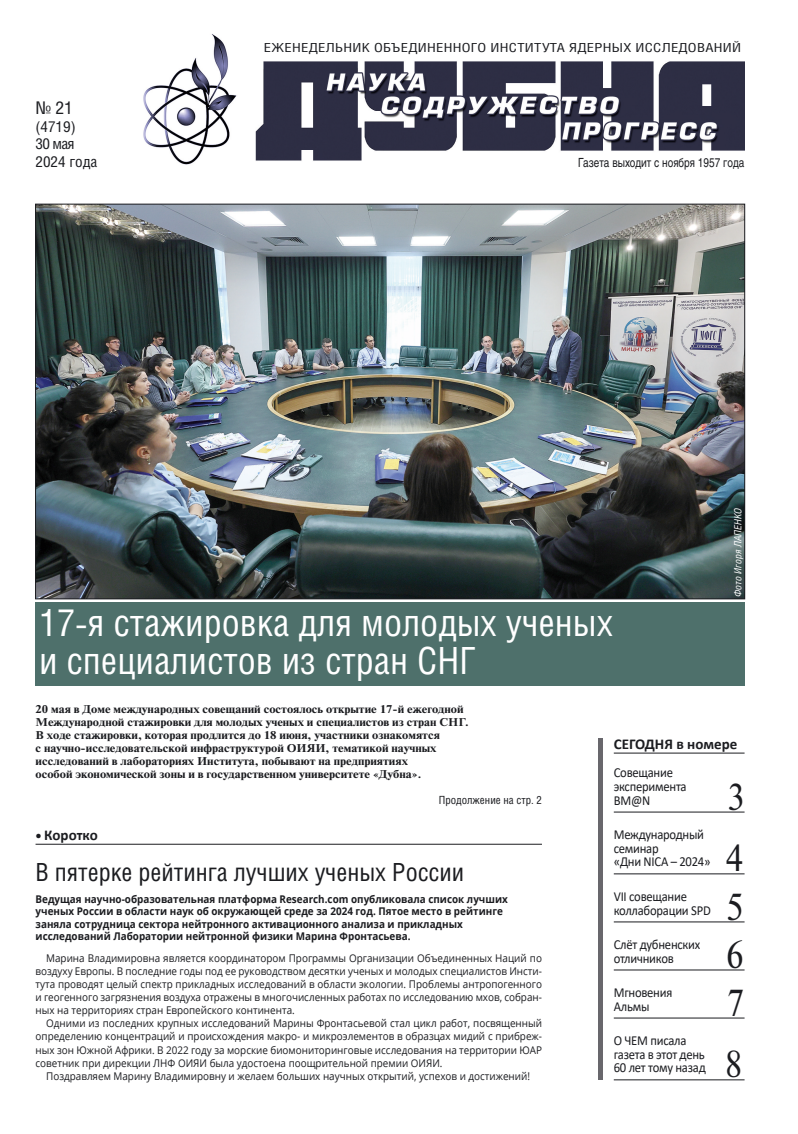
<style>
.page{position:relative;width:798px;height:1134px;background:#fff}
.page>*{position:absolute;margin:0;border:0;box-sizing:border-box;transform-origin:0 0}
.t1{font:37.5px/38.8px "Helios Cond C";color:#fff}
.t2{font:37.5px "Newton C";color:#1b1c20;scale:.92 1}
.t3{font:25px "Helios Cond C";color:#1b1c20}
.t4{font:17.5px "Helios Cond C";color:#1b1c20;scale:1.05 1}
.t5{font:700 15px "Calibri";color:#1b1c20}
.t6{font:15px/17.5px "Helios Cond C";color:#1b1c20;scale:1.05 1}
.t7{font:13.75px/13.8px "Calibri";letter-spacing:-.02em;color:#1b1c20;scale:.92 1}
.t8{font:12.5px "Helios Cond C";letter-spacing:.02em;color:#1b1c20;scale:1.2 1}
.t9{font:12.5px "Helios C";color:#1b1c20;scale:.8 1}
.t10{font:700 11.25px/13.1px "Newton C";color:#1b1c20;scale:1.1 1}
.t11{font:11.25px "Helios Cond C";color:#1b1c20}
.t12{font:10.62px/13.1px "Open Sans";color:#1b1c20;text-align:justify;scale:.93 1}
.t13{font:700 10.62px/12.5px "Open Sans";color:#1b1c20;scale:.93 1}
.t14{font:italic 10px "Helios Cond C";color:#fff}
.s1{font-size:12.5px}
</style>
<div class="page">
<img style="left:255px;top:61px;width:489px;height:100px">
<img style="left:143px;top:34px;width:94px;height:131px">
<img style="left:38px;top:206px;width:704px;height:391px">
<hr style="left:36px;top:844px;width:505px;height:1px;background:#1b1c20">
<hr style="left:613px;top:753px;width:131px;height:1px;background:#1b1c20">
<hr style="left:613px;top:812px;width:131px;height:1px;background:#1b1c20">
<hr style="left:613px;top:873px;width:131px;height:1px;background:#1b1c20">
<hr style="left:613px;top:922px;width:131px;height:1px;background:#1b1c20">
<hr style="left:613px;top:970px;width:131px;height:1px;background:#1b1c20">
<hr style="left:613px;top:1018px;width:131px;height:1px;background:#1b1c20">
<hr style="left:613px;top:1079px;width:131px;height:1px;background:#1b1c20">
<div style="left:598px;top:738px;width:5px;height:342px;background:#68676c"></div>
<div style="left:35px;top:602px;width:709px;height:84px;background:#4e706b"></div>
<h3 class="t4" style="left:35px;top:97px;width:37px">№ 21</h3>
<h3 class="t6" style="left:35px;top:117px;width:61px">(4719)<br>30 мая<br>2024 года</h3>
<p class="t8" style="left:264px;top:40px;width:399px">ЕЖЕНЕДЕЛЬНИК ОБЪЕДИНЕННОГО ИНСТИТУТА ЯДЕРНЫХ ИССЛЕДОВАНИЙ</p>
<p class="t9" style="left:578px;top:155px;width:209px">Газета выходит с ноября 1957 года</p>
<p class="t14" style="left:731px;top:597px;width:90px;rotate:-90deg">Фото Игоря ЛАПЕНКО</p>
<h1 class="t1" style="left:39px;top:602px;width:575px">17-я стажировка для молодых ученых и специалистов из стран СНГ</h1>
<p class="t10" style="left:36px;top:702px;width:395px">20 мая в Доме международных совещаний состоялось открытие 17-й ежегодной Международной стажировки для молодых ученых и специалистов из стран СНГ.<br>В ходе стажировки, которая продлится до 18 июня, участники ознакомятся<br>с научно-исследовательской инфраструктурой ОИЯИ, тематикой научных исследований в лабораториях Института, побывают на предприятиях<br>особой экономической зоны и в государственном университете «Дубна».</p>
<h3 class="t5" style="left:613px;top:734px;width:125px">СЕГОДНЯ в номере</h3>
<p class="t7" style="left:613px;top:765px;width:81px">Совещание эксперимента<br>BM@N</p>
<h1 class="t2" style="left:727px;top:776px;width:20px">3</h1>
<p class="t11" style="left:438px;top:794px;width:105px">Продолжение на стр. 2</p>
<h3 class="t5" style="left:36px;top:825px;width:64px"><span class="s1">•</span> Коротко</h3>
<h2 class="t3" style="left:36px;top:857px;width:430px">В пятерке рейтинга лучших ученых России</h2>
<p class="t13" style="left:36px;top:892px;width:509px">Ведущая научно-образовательная платформа Research.com опубликовала список лучших ученых России в области наук об окружающей среде за 2024 год. Пятое место в рейтинге заняла сотрудница сектора нейтронного активационного анализа и прикладных исследований Лаборатории нейтронной физики Марина Фронтасьева.</p>
<p class="t12" style="left:36px;top:951px;width:546px;text-indent:11px">Марина Владимировна является координатором Программы Организации Объединенных Наций по воздуху Европы. В последние годы под ее руководством десятки ученых и молодых специалистов Инсти&shy;тута проводят целый спектр прикладных исследований в области экологии. Проблемы антропогенного и геогенного загрязнения воздуха отражены в многочисленных работах по исследованию мхов, собран&shy;ных на территориях стран Европейского континента.</p>
<p class="t12" style="left:36px;top:1017px;width:546px;text-indent:11px">Одними из последних крупных исследований Марины Фронтасьевой стал цикл работ, посвященный определению концентраций и происхождения макро- и микроэлементов в образцах мидий с прибреж&shy;ных зон Южной Африки. В 2022 году за морские биомониторинговые исследования на территории ЮАР советник при дирекции ЛНФ ОИЯИ была удостоена поощрительной премии ОИЯИ.</p>
<p class="t12" style="left:46px;top:1069px;width:521px">Поздравляем Марину Владимировну и желаем больших научных открытий, успехов и достижений!</p>
<p class="t7" style="left:613px;top:827px;width:107px">Международный семинар<br>«Дни NICA – 2024»</p>
<h1 class="t2" style="left:725px;top:838px;width:20px">4</h1>
<p class="t7" style="left:613px;top:889px;width:107px">VII совещание коллаборации SPD</p>
<h1 class="t2" style="left:726px;top:886px;width:20px">5</h1>
<p class="t7" style="left:613px;top:937px;width:95px">Слёт дубненских отличников</p>
<h1 class="t2" style="left:726px;top:934px;width:20px">6</h1>
<p class="t7" style="left:613px;top:985px;width:65px">Мгновения<br>Альмы</p>
<h1 class="t2" style="left:727px;top:982px;width:20px">7</h1>
<p class="t7" style="left:613px;top:1033px;width:101px">О ЧЕМ писала газета в этот день<br>60 лет тому назад</p>
<h1 class="t2" style="left:725px;top:1044px;width:20px">8</h1>
</div>
